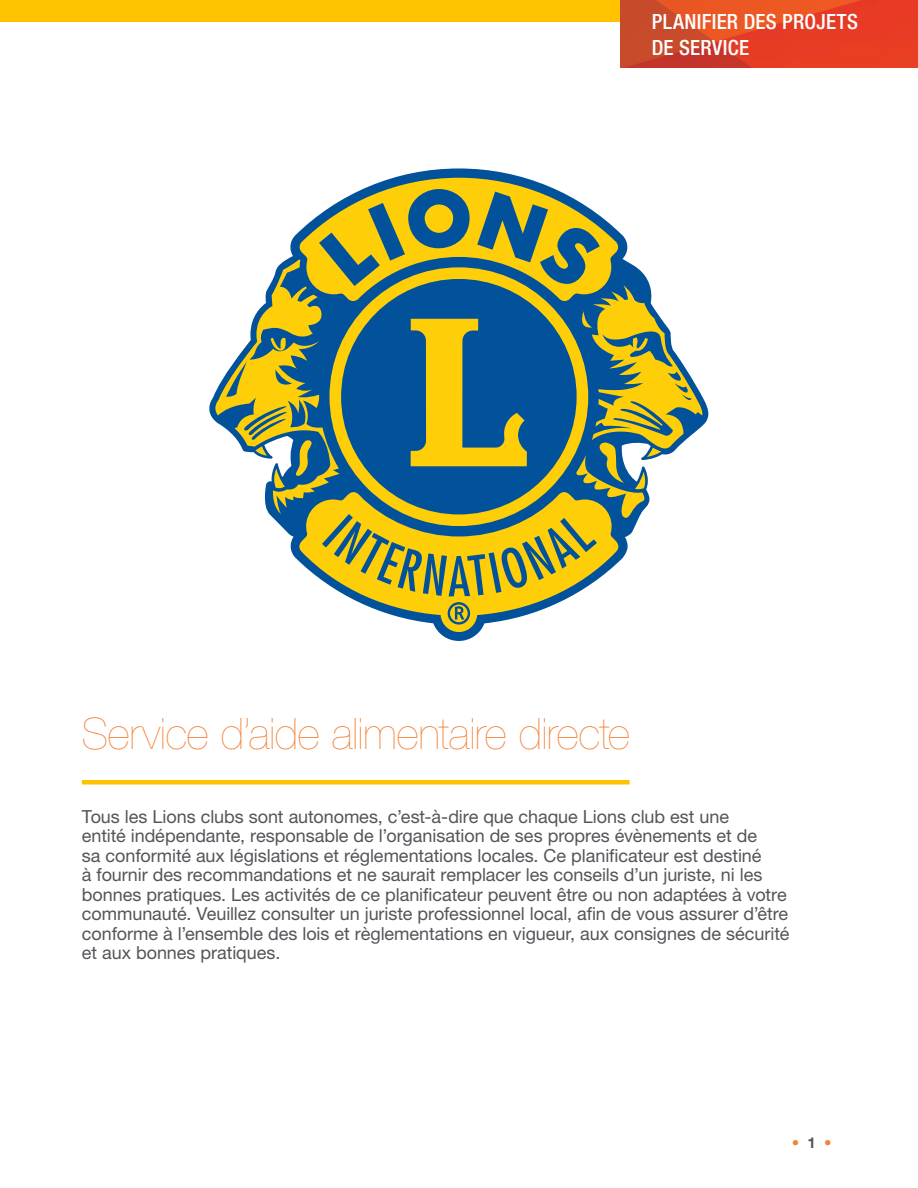
<style>
.page{position:relative;width:918px;height:1188px;background:#fff}
.page>*{position:absolute;margin:0;border:0;box-sizing:border-box;transform-origin:0 0}
.t1{font:200 43.5px "Helvetica Neue LT Std";letter-spacing:-.01em;color:#f48238}
.t2{font:500 condensed 21px/25.5px "Helvetica Neue LT Std";letter-spacing:.015em;color:#fff}
.t3{font:18px/19.5px "Helvetica Neue LT Std";letter-spacing:-.005em;color:#54555a}
.t4{font:100 15px "Helvetica Neue LT Std";color:#f48238}
.s1{font-weight:700;color:#54555a}
</style>
<div class="page">
<div style="left:0;top:0;width:918px;height:21px;background:#fec200"></div>
<img style="left:620px;top:0;width:298px;height:68px">
<hr style="left:82px;top:780px;width:548px;height:4px;background:#fec200">
<svg style="left:209px;top:168px;width:499px;height:473px"></svg>
<p class="t2" style="left:652px;top:9px;width:208px">PLANIFIER DES PROJETS<br>DE SERVICE</p>
<h1 class="t1" style="left:82px;top:709px;width:550px">Service d’aide alimentaire directe</h1>
<p class="t3" style="left:82px;top:806px;width:709px">Tous les Lions clubs sont autonomes, c’est-à-dire que chaque Lions club est une<br>entité indépendante, responsable de l’organisation de ses propres évènements et de<br>sa conformité aux législations et réglementations locales. Ce planificateur est destiné<br>à fournir des recommandations et ne saurait remplacer les conseils d’un juriste, ni les bonnes pratiques. Les activités de ce planificateur peuvent être ou non adaptées à votre communauté. Veuillez consulter un juriste professionnel local, afin de vous assurer d’être conforme à l’ensemble des lois et règlementations en vigueur, aux consignes de sécurité et aux bonnes pratiques.</p>
<p class="t4" style="left:792px;top:1134px;width:42px">• <span class="s1">1</span> •</p>
</div>
